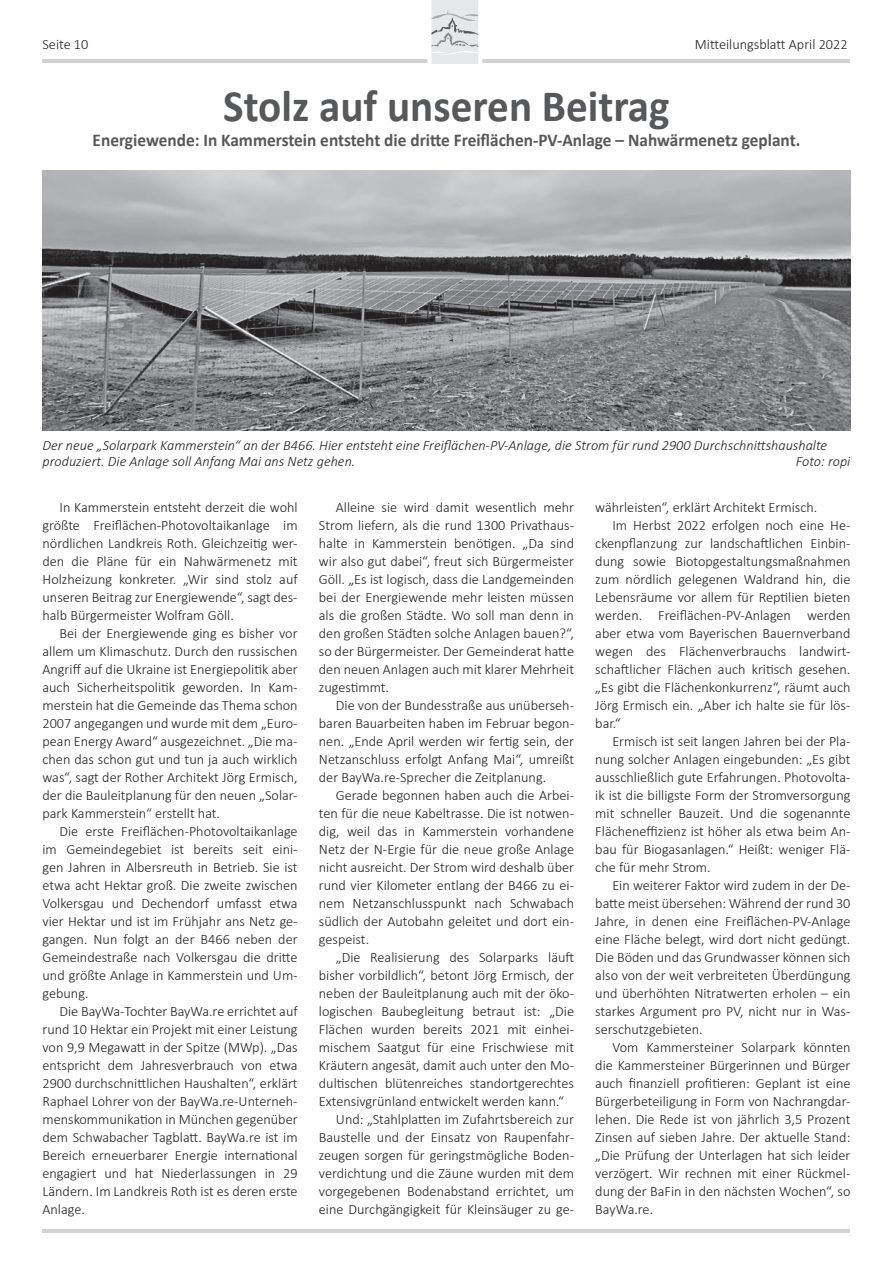
<style>
.page{position:relative;width:893px;height:1263px;background:#fff}
.page>*{position:absolute;margin:0;border:0;box-sizing:border-box;transform-origin:0 0}
.t1{font:700 45px "Calibri";color:#57585a;scale:.96 1}
.t2{font:700 18px "Calibri";color:#57585a;scale:.96 1}
.t3{font:300 14.25px/18px "Calibri";color:#231f20;text-align:justify}
.t4{font:italic 300 14.25px/16.5px "Calibri";color:#231f20}
</style>
<div class="page">
<hr style="left:43px;top:59px;width:807px;height:3px;background:#d1d2d4">
<svg style="left:427px;top:0;width:55px;height:64px"></svg>
<hr style="left:43px;top:1229px;width:807px;height:3px;background:#d1d2d4">
<img style="left:43px;top:170px;width:807px;height:261px">
<p class="t3" style="left:43px;top:35px;width:47px">Seite 10</p>
<p class="t3" style="left:695px;top:35px;width:154px">Mitteilungsblatt April 2022</p>
<h1 class="t1" style="left:223px;top:74px;width:467px">Stolz auf unseren Beitrag</h1>
<p class="t2" style="left:93px;top:128px;width:739px">Energiewende: In Kammerstein entsteht die dritte Freiflächen-PV-Anlage – Nahwärmenetz geplant.</p>
<p class="t4" style="left:43px;top:437px;width:786px">Der neue „Solarpark Kammerstein“ an der B466. Hier entsteht eine Freiflächen-PV-Anlage, die Strom für rund 2900 Durchschnittshaushalte produziert. Die Anlage soll Anfang Mai ans Netz gehen.</p>
<p class="t4" style="left:796px;top:453px;width:56px">Foto: ropi</p>
<p class="t3" style="left:43px;top:498px;width:257px;text-indent:17px">In Kammerstein entsteht derzeit die wohl größte Freiflächen-Photovoltaikanlage im nördlichen Landkreis Roth. Gleichzeitig wer&shy;den die Pläne für ein Nahwärmenetz mit Holzheizung konkreter. „Wir sind stolz auf unseren Beitrag zur Energiewende“, sagt des&shy;halb Bürgermeister Wolfram Göll.</p>
<p class="t3" style="left:43px;top:624px;width:257px;text-indent:17px">Bei der Energiewende ging es bisher vor allem um Klimaschutz. Durch den russischen Angriff auf die Ukraine ist Energiepolitik aber auch Sicherheitspolitik geworden. In Kam&shy;merstein hat die Gemeinde das Thema schon 2007 angegangen und wurde mit dem „Euro&shy;pean Energy Award“ ausgezeichnet. „Die ma&shy;chen das schon gut und tun ja auch wirklich was“, sagt der Rother Architekt Jörg Ermisch, der die Bauleitplanung für den neuen „Solar&shy;park Kammerstein“ erstellt hat.</p>
<p class="t3" style="left:43px;top:822px;width:257px;text-indent:17px">Die erste Freiflächen-Photovoltaikanlage im Gemeindegebiet ist bereits seit eini&shy;gen Jahren in Albersreuth in Betrieb. Sie ist etwa acht Hektar groß. Die zweite zwischen Volkersgau und Dechendorf umfasst etwa vier Hektar und ist im Frühjahr ans Netz ge&shy;gangen. Nun folgt an der B466 neben der Gemeindestraße nach Volkersgau die dritte und größte Anlage in Kammerstein und Um&shy;gebung.</p>
<p class="t3" style="left:43px;top:1002px;width:257px;text-indent:17px">Die BayWa-Tochter BayWa.re errichtet auf rund 10 Hektar ein Projekt mit einer Leistung von 9,9 Megawatt in der Spitze (MWp). „Das entspricht dem Jahresverbrauch von etwa 2900 durchschnittlichen Haushalten“, erklärt Raphael Lohrer von der BayWa.re-Unterneh&shy;menskommunikation in München gegenüber dem Schwabacher Tagblatt. BayWa.re ist im Bereich erneuerbarer Energie international engagiert und hat Niederlassungen in 29<br>Ländern. Im Landkreis Roth ist es deren erste Anlage.</p>
<p class="t3" style="left:319px;top:499px;width:257px;text-indent:17px">Alleine sie wird damit wesentlich mehr Strom liefern, als die rund 1300 Privathaus&shy;halte in Kammerstein benötigen. „Da sind wir also gut dabei“, freut sich Bürgermeister Göll. „Es ist logisch, dass die Landgemeinden bei der Energiewende mehr leisten müssen als die großen Städte. Wo soll man denn in den großen Städten solche Anlagen bauen?“, so der Bürgermeister. Der Gemeinderat hatte den neuen Anlagen auch mit klarer Mehrheit zugestimmt.</p>
<p class="t3" style="left:319px;top:697px;width:257px;text-indent:17px">Die von der Bundesstraße aus unüberseh&shy;baren Bauarbeiten haben im Februar begon&shy;nen. „Ende April werden wir fertig sein, der Netzanschluss erfolgt Anfang Mai“, umreißt der BayWa.re-Sprecher die Zeitplanung.</p>
<p class="t3" style="left:319px;top:787px;width:257px;text-indent:17px">Gerade begonnen haben auch die Arbei&shy;ten für die neue Kabeltrasse. Die ist notwen&shy;dig, weil das in Kammerstein vorhandene Netz der N-Ergie für die neue große Anlage nicht ausreicht. Der Strom wird deshalb über rund vier Kilometer entlang der B466 zu ei&shy;nem Netzanschlusspunkt nach Schwabach südlich der Autobahn geleitet und dort ein&shy;gespeist.</p>
<p class="t3" style="left:336px;top:948px;width:240px">„Die Realisierung des Solarparks läuft</p>
<p class="t3" style="left:319px;top:966px;width:257px">bisher vorbildlich“, betont Jörg Ermisch, der</p>
<p class="t3" style="left:319px;top:984px;width:257px">neben der Bauleitplanung auch mit der öko-</p>
<p class="t3" style="left:319px;top:1002px;width:257px">logischen Baubegleitung betraut ist: „Die</p>
<p class="t3" style="left:319px;top:1020px;width:257px">Flächen wurden bereits 2021 mit einhei-</p>
<p class="t3" style="left:319px;top:1038px;width:257px">mischem Saatgut für eine Frischwiese mit</p>
<p class="t3" style="left:319px;top:1056px;width:257px">Kräutern angesät, damit auch unter den Mo-</p>
<p class="t3" style="left:319px;top:1074px;width:257px">dultischen blütenreiches standortgerechtes</p>
<p class="t3" style="left:319px;top:1092px;width:247px">Extensivgrünland entwickelt werden kann.“</p>
<p class="t3" style="left:336px;top:1110px;width:240px">Und: „Stahlplatten im Zufahrtsbereich zur</p>
<p class="t3" style="left:319px;top:1128px;width:257px">Baustelle und der Einsatz von Raupenfahr-</p>
<p class="t3" style="left:319px;top:1146px;width:257px">zeugen sorgen für geringstmögliche Boden-</p>
<p class="t3" style="left:319px;top:1164px;width:257px">verdichtung und die Zäune wurden mit dem</p>
<p class="t3" style="left:319px;top:1182px;width:257px">vorgegebenen Bodenabstand errichtet, um</p>
<p class="t3" style="left:319px;top:1200px;width:257px">eine Durchgängigkeit für Kleinsäuger zu ge-</p>
<p class="t3" style="left:595px;top:498px;width:224px">währleisten“, erklärt Architekt Ermisch.</p>
<p class="t3" style="left:612px;top:516px;width:240px">Im Herbst 2022 erfolgen noch eine He-</p>
<p class="t3" style="left:595px;top:534px;width:257px">ckenpflanzung zur landschaftlichen Einbin-</p>
<p class="t3" style="left:595px;top:552px;width:257px">dung sowie Biotopgestaltungsmaßnahmen</p>
<p class="t3" style="left:595px;top:570px;width:257px">zum nördlich gelegenen Waldrand hin, die</p>
<p class="t3" style="left:595px;top:588px;width:257px">Lebensräume vor allem für Reptilien bieten</p>
<p class="t3" style="left:595px;top:606px;width:257px">werden. Freiflächen-PV-Anlagen werden</p>
<p class="t3" style="left:595px;top:624px;width:257px">aber etwa vom Bayerischen Bauernverband</p>
<p class="t3" style="left:595px;top:642px;width:257px">wegen des Flächenverbrauchs landwirt-</p>
<p class="t3" style="left:595px;top:660px;width:257px">schaftlicher Flächen auch kritisch gesehen.</p>
<p class="t3" style="left:595px;top:678px;width:257px">„Es gibt die Flächenkonkurrenz“, räumt auch</p>
<p class="t3" style="left:595px;top:696px;width:257px">Jörg Ermisch ein. „Aber ich halte sie für lös-</p>
<p class="t3" style="left:595px;top:714px;width:27px">bar.“</p>
<p class="t3" style="left:612px;top:732px;width:240px">Ermisch ist seit langen Jahren bei der Pla-</p>
<p class="t3" style="left:595px;top:750px;width:257px">nung solcher Anlagen eingebunden: „Es gibt</p>
<p class="t3" style="left:595px;top:768px;width:257px">ausschließlich gute Erfahrungen. Photovolta-</p>
<p class="t3" style="left:595px;top:786px;width:257px">ik ist die billigste Form der Stromversorgung</p>
<p class="t3" style="left:595px;top:804px;width:257px">mit schneller Bauzeit. Und die sogenannte</p>
<p class="t3" style="left:595px;top:822px;width:257px">Flächeneffizienz ist höher als etwa beim An-</p>
<p class="t3" style="left:595px;top:840px;width:257px">bau für Biogasanlagen.“ Heißt: weniger Flä-</p>
<p class="t3" style="left:595px;top:858px;width:117px">che für mehr Strom.</p>
<p class="t3" style="left:612px;top:876px;width:240px">Ein weiterer Faktor wird zudem in der De-</p>
<p class="t3" style="left:595px;top:894px;width:257px">batte meist übersehen: Während der rund 30</p>
<p class="t3" style="left:595px;top:912px;width:257px">Jahre, in denen eine Freiflächen-PV-Anlage</p>
<p class="t3" style="left:595px;top:930px;width:257px">eine Fläche belegt, wird dort nicht gedüngt.</p>
<p class="t3" style="left:595px;top:948px;width:257px">Die Böden und das Grundwasser können sich</p>
<p class="t3" style="left:595px;top:966px;width:257px">also von der weit verbreiteten Überdüngung</p>
<p class="t3" style="left:595px;top:984px;width:257px">und überhöhten Nitratwerten erholen – ein</p>
<p class="t3" style="left:595px;top:1002px;width:257px">starkes Argument pro PV, nicht nur in Was-</p>
<p class="t3" style="left:595px;top:1020px;width:109px">serschutzgebieten.</p>
<p class="t3" style="left:612px;top:1038px;width:240px">Vom Kammersteiner Solarpark könnten</p>
<p class="t3" style="left:595px;top:1056px;width:257px">die Kammersteiner Bürgerinnen und Bürger</p>
<p class="t3" style="left:595px;top:1074px;width:257px">auch finanziell profitieren: Geplant ist eine</p>
<p class="t3" style="left:595px;top:1092px;width:257px">Bürgerbeteiligung in Form von Nachrangdar-</p>
<p class="t3" style="left:595px;top:1110px;width:257px">lehen. Die Rede ist von jährlich 3,5 Prozent</p>
<p class="t3" style="left:595px;top:1128px;width:257px">Zinsen auf sieben Jahre. Der aktuelle Stand:</p>
<p class="t3" style="left:595px;top:1146px;width:257px">„Die Prüfung der Unterlagen hat sich leider</p>
<p class="t3" style="left:595px;top:1164px;width:257px">verzögert. Wir rechnen mit einer Rückmel-</p>
<p class="t3" style="left:595px;top:1182px;width:257px">dung der BaFin in den nächsten Wochen“, so</p>
<p class="t3" style="left:595px;top:1200px;width:59px">BayWa.re.</p>
</div>
